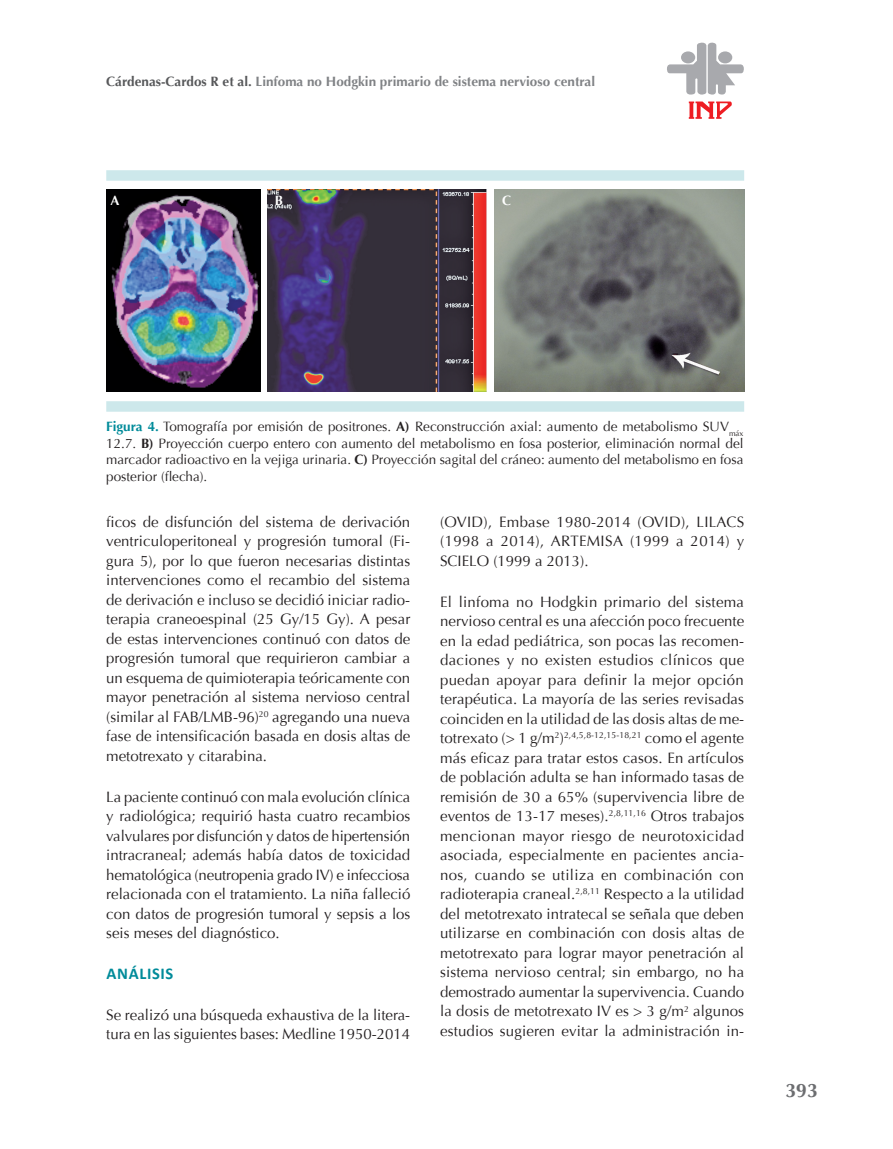
<style>
.page{position:relative;width:893px;height:1149px;background:#fff}
.page>*{position:absolute;margin:0;border:0;box-sizing:border-box;transform-origin:0 0}
.t1{font:700 19.5px "Optima";color:#6c6d70}
.t2{font:700 16.5px "Calibri";letter-spacing:.04em;color:#008b9a}
.t3{font:15px/19.5px "Optima";color:#231f20;text-align:justify}
.t4{font:13.5px/16.5px "Optima";color:#231f20;text-align:justify}
.t5{font:700 13.5px "Optima";color:#808285}
.t6{font:700 13.5px "Optima";color:#fff}
.s1{color:#57585a}
.s2{font-weight:700;color:#008b9a}
.s3{font-weight:700}
</style>
<div class="page">
<svg style="left:689px;top:101px;width:43px;height:18px"></svg>
<svg style="left:667px;top:43px;width:77px;height:52px"></svg>
<div style="left:718px;top:51px;width:14px;height:12px;background:#a8a9ad;border-radius:50%"></div>
<img style="left:106px;top:189px;width:154px;height:202px">
<img style="left:268px;top:189px;width:218px;height:202px">
<img style="left:495px;top:189px;width:249px;height:202px">
<div style="left:106px;top:170px;width:638px;height:11px;background:#cde8eb"></div>
<div style="left:106px;top:401px;width:638px;height:10px;background:#cde8eb"></div>
<p class="t5" style="left:106px;top:74px;width:490px"><span class="s1">Cárdenas-Cardos R et al.</span> Linfoma no Hodgkin primario de sistema nervioso central</p>
<p class="t6" style="left:111px;top:193px;width:11px">A</p>
<p class="t6" style="left:275px;top:193px;width:10px">B</p>
<p class="t6" style="left:502px;top:193px;width:11px">C</p>
<p class="t4" style="left:106px;top:418px;width:639px"><span class="s2">Figura 4.</span> Tomografía por emisión de positrones. <span class="s3">A)</span> Reconstrucción axial: aumento de metabolismo SUV<sub>máx </sub>12.7. <span class="s3">B)</span> Proyección cuerpo entero con aumento del metabolismo en fosa posterior, eliminación normal del marcador radioactivo en la vejiga urinaria. <span class="s3">C)</span> Proyección sagital del cráneo: aumento del metabolismo en fosa posterior (flecha).</p>
<p class="t3" style="left:106px;top:512px;width:306px">ficos de disfunción del sistema de derivación ventriculoperitoneal y progresión tumoral (Fi&shy;gura 5), por lo que fueron necesarias distintas intervenciones como el recambio del sistema de derivación e incluso se decidió iniciar radio&shy;terapia craneoespinal (25 Gy/15 Gy). A pesar de estas intervenciones continuó con datos de progresión tumoral que requirieron cambiar a un esquema de quimioterapia teóricamente con mayor penetración al sistema nervioso central (similar al FAB/LMB-96)<sup>20</sup> agregando una nueva fase de intensificación basada en dosis altas de metotrexato y citarabina.</p>
<p class="t3" style="left:106px;top:786px;width:306px">La paciente continuó con mala evolución clínica y radiológica; requirió hasta cuatro recambios valvulares por disfunción y datos de hipertensión intracraneal; además había datos de toxicidad hematológica (neutropenia grado IV) e infecciosa relacionada con el tratamiento. La niña falleció con datos de progresión tumoral y sepsis a los seis meses del diagnóstico.</p>
<p class="t2" style="left:107px;top:962px;width:68px">ANÁLISIS</p>
<p class="t3" style="left:106px;top:1004px;width:305px">Se realizó una búsqueda exhaustiva de la litera&shy;tura en las siguientes bases: Medline 1950-2014</p>
<p class="t3" style="left:440px;top:512px;width:306px">(OVID), Embase 1980-2014 (OVID), LILACS (1998 a 2014), ARTEMISA (1999 a 2014) y SCIELO (1999 a 2013).</p>
<p class="t3" style="left:440px;top:591px;width:306px">El linfoma no Hodgkin primario del sistema nervioso central es una afección poco frecuente en la edad pediátrica, son pocas las recomen&shy;daciones y no existen estudios clínicos que puedan apoyar para definir la mejor opción terapéutica. La mayoría de las series revisadas coinciden en la utilidad de las dosis altas de me&shy;totrexato (&gt; 1 g/m<sup>2</sup>)<sup>2,4,5,8-12,15-18,21</sup> como el agente más eficaz para tratar estos casos. En artículos de población adulta se han informado tasas de remisión de 30 a 65% (supervivencia libre de eventos de 13-17 meses).<sup>2,8,11,16</sup> Otros trabajos mencionan mayor riesgo de neurotoxicidad asociada, especialmente en pacientes ancia&shy;nos, cuando se utiliza en combinación con radioterapia craneal.<sup>2,8,11</sup> Respecto a la utilidad del metotrexato intratecal se señala que deben utilizarse en combinación con dosis altas de metotrexato para lograr mayor penetración al sistema nervioso central; sin embargo, no ha demostrado aumentar la supervivencia. Cuando la dosis de metotrexato IV es &gt; 3 g/m<sup>2</sup> algunos estudios sugieren evitar la administración in-</p>
<h1 class="t1" style="left:785px;top:1079px;width:34px">393</h1>
</div>
